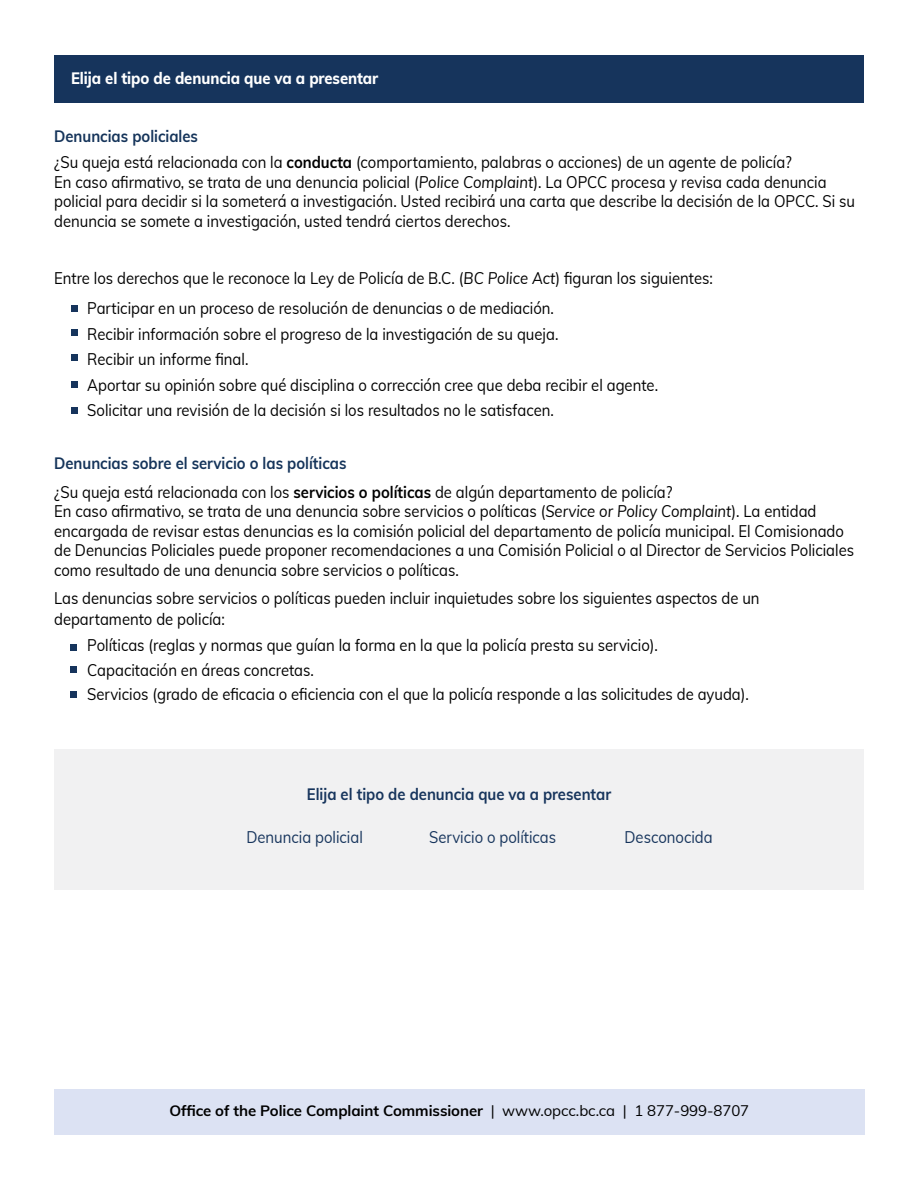
<style>
.page{position:relative;width:918px;height:1188px;background:#fff}
.page>*{position:absolute;margin:0;border:0;box-sizing:border-box;transform-origin:0 0}
.t1{font:16.5px/19.5px "Muli";color:#000;scale:.9 1}
.t2{font:700 16.5px "Muli";color:#15345a;scale:.9 1}
.t3{font:16.5px "Muli";color:#16345c;scale:.9 1}
.t4{font:700 16.5px "Muli";color:#16345c;scale:.9 1}
.t5{font:800 16.5px "Muli";letter-spacing:-.005em;color:#fff;scale:.9 1}
.t6{font:700 15px "Muli";letter-spacing:-.005em;color:#000}
.s1{font-weight:700}
.s2{font-style:italic}
.s3{font-weight:400}
</style>
<div class="page">
<div style="left:54px;top:749px;width:810px;height:140px;background:#f1f1f2"></div>
<div style="left:54px;top:55px;width:810px;height:48px;background:#16345c"></div>
<div style="left:71px;top:305px;width:6px;height:7px;background:#16345c"></div>
<div style="left:71px;top:329px;width:6px;height:7px;background:#16345c"></div>
<svg style="left:71px;top:355px;width:6px;height:6px"></svg>
<svg style="left:71px;top:382px;width:6px;height:6px"></svg>
<div style="left:71px;top:407px;width:6px;height:7px;background:#16345c"></div>
<div style="left:71px;top:644px;width:6px;height:7px;background:#16345c"></div>
<div style="left:71px;top:666px;width:6px;height:7px;background:#16345c"></div>
<div style="left:71px;top:691px;width:6px;height:7px;background:#16345c"></div>
<div style="left:54px;top:1089px;width:810px;height:46px;background:#dce2f3"></div>
<p class="t5" style="left:71px;top:66px;width:343px">Elija el tipo de denuncia que va a presentar</p>
<p class="t2" style="left:54px;top:124px;width:162px">Denuncias policiales</p>
<p class="t1" style="left:54px;top:152px;width:892px">¿Su queja está relacionada con la <span class="s1">conducta</span> (comportamiento, palabras o acciones) de un agente de policía?<br>En caso afirmativo, se trata de una denuncia policial (<span class="s2">Police Complaint</span>). La OPCC procesa y revisa cada denuncia policial para decidir si la someterá a investigación. Usted recibirá una carta que describe la decisión de la OPCC. Si su denuncia se somete a investigación, usted tendrá ciertos derechos.</p>
<p class="t1" style="left:54px;top:268px;width:734px">Entre los derechos que le reconoce la Ley de Policía de B.C. (<span class="s2">BC Police Act</span>) figuran los siguientes:</p>
<p class="t1" style="left:87px;top:295px;width:636px;line-height:25.5px">Participar en un proceso de resolución de denuncias o de mediación.<br>Recibir información sobre el progreso de la investigación de su queja.<br>Recibir un informe final.<br>Aportar su opinión sobre qué disciplina o corrección cree que deba recibir el agente.<br>Solicitar una revisión de la decisión si los resultados no le satisfacen.</p>
<p class="t2" style="left:54px;top:451px;width:326px">Denuncias sobre el servicio o las políticas</p>
<p class="t1" style="left:54px;top:481px;width:891px">¿Su queja está relacionada con los <span class="s1">servicios o políticas</span> de algún departamento de policía?<br>En caso afirmativo, se trata de una denuncia sobre servicios o políticas (<span class="s2">Service or Policy Complaint</span>). La entidad encargada de revisar estas denuncias es la comisión policial del departamento de policía municipal. El Comisionado de Denuncias Policiales puede proponer recomendaciones a una Comisión Policial o al Director de Servicios Policiales como resultado de una denuncia sobre servicios o políticas.</p>
<p class="t1" style="left:54px;top:586px;width:785px;line-height:21px">Las denuncias sobre servicios o políticas pueden incluir inquietudes sobre los siguientes aspectos de un departamento de policía:</p>
<p class="t1" style="left:87px;top:633px;width:737px;line-height:24.3px">Políticas (reglas y normas que guían la forma en la que la policía presta su servicio).<br>Capacitación en áreas concretas.<br>Servicios (grado de eficacia o eficiencia con el que la policía responde a las solicitudes de ayuda).</p>
<p class="t4" style="left:307px;top:782px;width:340px">Elija el tipo de denuncia que va a presentar</p>
<p class="t3" style="left:246px;top:825px;width:131px">Denuncia policial</p>
<p class="t3" style="left:429px;top:825px;width:143px">Servicio o políticas</p>
<p class="t3" style="left:625px;top:825px;width:100px">Desconocida</p>
<p class="t6" style="left:169px;top:1100px;width:581px">Office of the Police Complaint Commissioner <span class="s3">| www.opcc.bc.ca | 1 877-999-8707</span></p>
</div>
